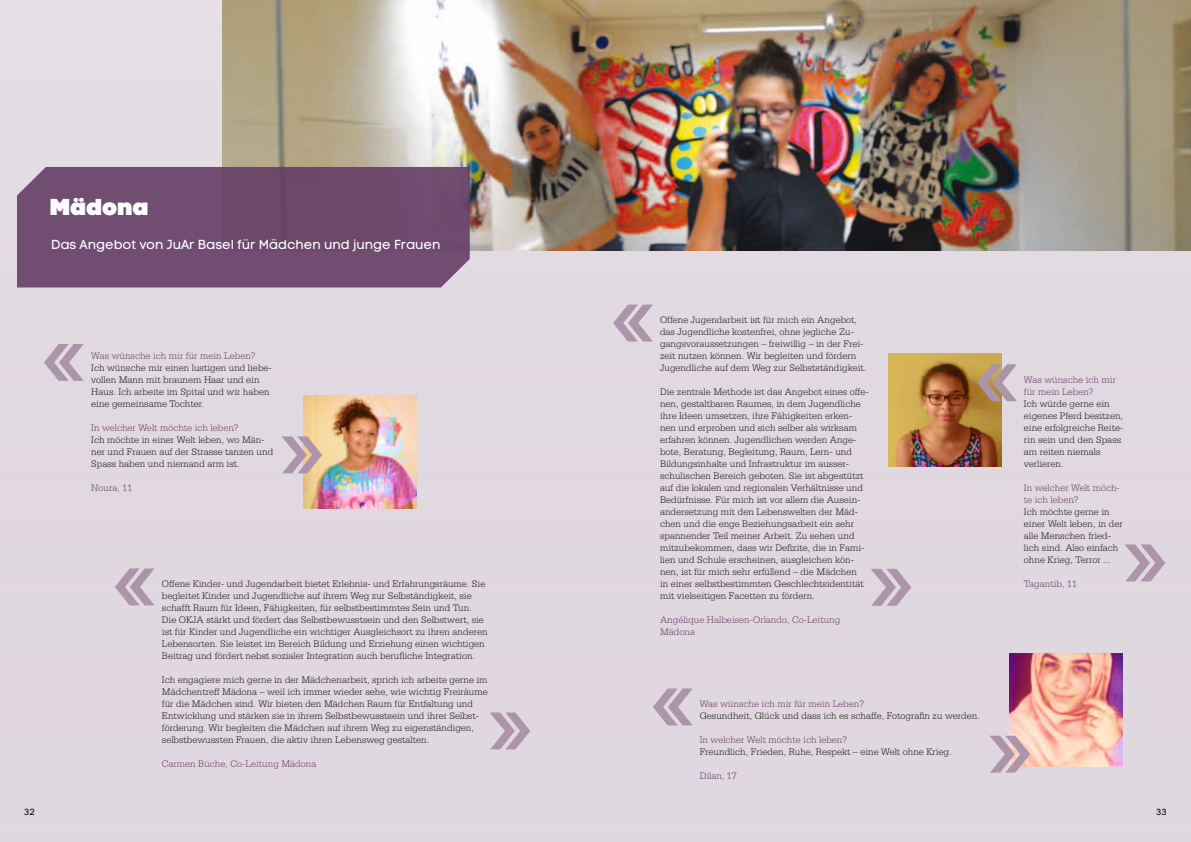
<style>
.page{position:relative;width:1191px;height:842px;background:#e0d8e0}
.page>*{position:absolute;margin:0;border:0;box-sizing:border-box;transform-origin:0 0}
.t1{font:23px "Code Pro Black LC";letter-spacing:.02em;color:#fff}
.t2{font:13px "Code Pro LC";color:#fff}
.t3{font:300 10px/12px "Serifa";color:#1a171c}
.t4{font:300 10px/12px "Serifa";color:#653d66}
.t5{font:9px "Code Pro LC";color:#1a171c}
</style>
<div class="page">
<img style="left:222px;top:0;width:969px;height:251px">
<img style="left:303px;top:395px;width:113px;height:114px">
<img style="left:888px;top:353px;width:113px;height:114px">
<svg style="left:1009px;top:653px;width:114px;height:114px"></svg>
<svg style="left:17px;top:167px;width:453px;height:120px;fill:#714d72"></svg>
<svg style="left:44px;top:344px;width:40px;height:37px"></svg>
<svg style="left:115px;top:568px;width:40px;height:37px"></svg>
<svg style="left:613px;top:305px;width:40px;height:36px"></svg>
<svg style="left:653px;top:688px;width:39px;height:37px"></svg>
<svg style="left:977px;top:364px;width:40px;height:37px"></svg>
<svg style="left:281px;top:436px;width:41px;height:37px"></svg>
<svg style="left:490px;top:712px;width:40px;height:37px"></svg>
<svg style="left:871px;top:569px;width:40px;height:37px"></svg>
<svg style="left:990px;top:736px;width:40px;height:37px"></svg>
<svg style="left:1125px;top:544px;width:40px;height:37px"></svg>
<h1 class="t1" style="left:51px;top:193px;width:99px">Mädona</h1>
<h2 class="t2" style="left:51px;top:237px;width:391px">Das Angebot von JuAr Basel für Mädchen und junge Frauen</h2>
<p class="t4" style="left:91px;top:350px;width:166px">Was wünsche ich mir für mein Leben?</p>
<p class="t3" style="left:91px;top:362px;width:181px">Ich wünsche mir einen lustigen und liebe&shy;vollen Mann mit braunem Haar und ein Haus. Ich arbeite im Spital und wir haben eine gemeinsame Tochter.</p>
<p class="t4" style="left:91px;top:422px;width:149px">In welcher Welt möchte ich leben?</p>
<p class="t3" style="left:91px;top:434px;width:183px">Ich möchte in einer Welt leben, wo Män&shy;ner und Frauen auf der Strasse tanzen und<br>Spass haben und niemand arm ist.</p>
<p class="t4" style="left:91px;top:482px;width:43px">Noura, 11</p>
<p class="t3" style="left:162px;top:578px;width:327px">Offene Kinder- und Jugendarbeit bietet Erlebnis- und Erfahrungsräume. Sie begleitet Kinder und Jugendliche auf ihrem Weg zur Selbständigkeit, sie schafft Raum für Ideen, Fähigkeiten, für selbstbestimmtes Sein und Tun.<br>Die OKJA stärkt und fördert das Selbstbewusstsein und den Selbstwert, sie ist für Kinder und Jugendliche ein wichtiger Ausgleichsort zu ihren anderen Lebensorten. Sie leistet im Bereich Bildung und Erziehung einen wichtigen Beitrag und fördert nebst sozialer Integration auch berufliche Integration.</p>
<p class="t3" style="left:162px;top:674px;width:327px">Ich engagiere mich gerne in der Mädchenarbeit, sprich ich arbeite gerne im Mädchentreff Mädona – weil ich immer wieder sehe, wie wichtig Freiräume für die Mädchen sind. Wir bieten den Mädchen Raum für Entfaltung und Entwicklung und stärken sie in ihrem Selbstbewusstsein und ihrer Selbst&shy;förderung. Wir begleiten die Mädchen auf ihrem Weg zu eigenständigen, selbstbewussten Frauen, die aktiv ihren Lebensweg gestalten.</p>
<p class="t4" style="left:162px;top:758px;width:156px">Carmen Büche, Co-Leitung Mädona</p>
<p class="t3" style="left:660px;top:314px;width:208px">Offene Jugendarbeit ist für mich ein Angebot, das Jugendliche kostenfrei, ohne jegliche Zu&shy;gangsvoraussetzungen – freiwillig – in der Frei&shy;zeit nutzen können. Wir begleiten und fördern Jugendliche auf dem Weg zur Selbstständigkeit.</p>
<p class="t3" style="left:660px;top:386px;width:210px">Die zentrale Methode ist das Angebot eines offe&shy;nen, gestaltbaren Raumes, in dem Jugendliche ihre Ideen umsetzen, ihre Fähigkeiten erken&shy;nen und erproben und sich selber als wirksam erfahren können. Jugendlichen werden Ange&shy;bote, Beratung, Begleitung, Raum, Lern- und Bildungsinhalte und Infrastruktur im ausser&shy;schulischen Bereich geboten. Sie ist abgestützt auf die lokalen und regionalen Verhältnisse und Bedürfnisse. Für mich ist vor allem die Ausein&shy;andersetzung mit den Lebenswelten der Mäd&shy;chen und die enge Beziehungsarbeit ein sehr spannender Teil meiner Arbeit. Zu sehen und mitzubekommen, dass wir Defizite, die in Fami&shy;lien und Schule erscheinen, ausgleichen kön&shy;nen, ist für mich sehr erfüllend – die Mädchen<br>in einer selbstbestimmten Geschlechtsidentität mit vielseitigen Facetten zu fördern.</p>
<p class="t4" style="left:660px;top:614px;width:182px">Angélique Halbeisen-Orlando, Co-Leitung<br>Mädona</p>
<p class="t4" style="left:699px;top:698px;width:166px">Was wünsche ich mir für mein Leben?</p>
<p class="t3" style="left:699px;top:710px;width:282px">Gesundheit, Glück und dass ich es schaffe, Fotografin zu werden.</p>
<p class="t4" style="left:699px;top:734px;width:149px">In welcher Welt möchte ich leben?</p>
<p class="t3" style="left:699px;top:746px;width:253px">Freundlich, Frieden, Ruhe, Respekt – eine Welt ohne Krieg.</p>
<p class="t4" style="left:699px;top:770px;width:39px">Dilan, 17</p>
<p class="t4" style="left:1024px;top:374px;width:94px">Was wünsche ich mir für mein Leben?</p>
<p class="t3" style="left:1024px;top:398px;width:101px">Ich würde gerne ein eigenes Pferd besitzen, eine erfolgreiche Reite&shy;rin sein und den Spass am reiten niemals verlieren.</p>
<p class="t4" style="left:1024px;top:482px;width:98px">In welcher Welt möch&shy;te ich leben?</p>
<p class="t3" style="left:1024px;top:506px;width:100px">Ich möchte gerne in einer Welt leben, in der alle Menschen fried&shy;lich sind. Also einfach ohne Krieg, Terror ...</p>
<p class="t4" style="left:1024px;top:578px;width:55px">Tagantib, 11</p>
<p class="t5" style="left:24px;top:807px;width:12px">32</p>
<p class="t5" style="left:1156px;top:807px;width:12px">33</p>
</div>
